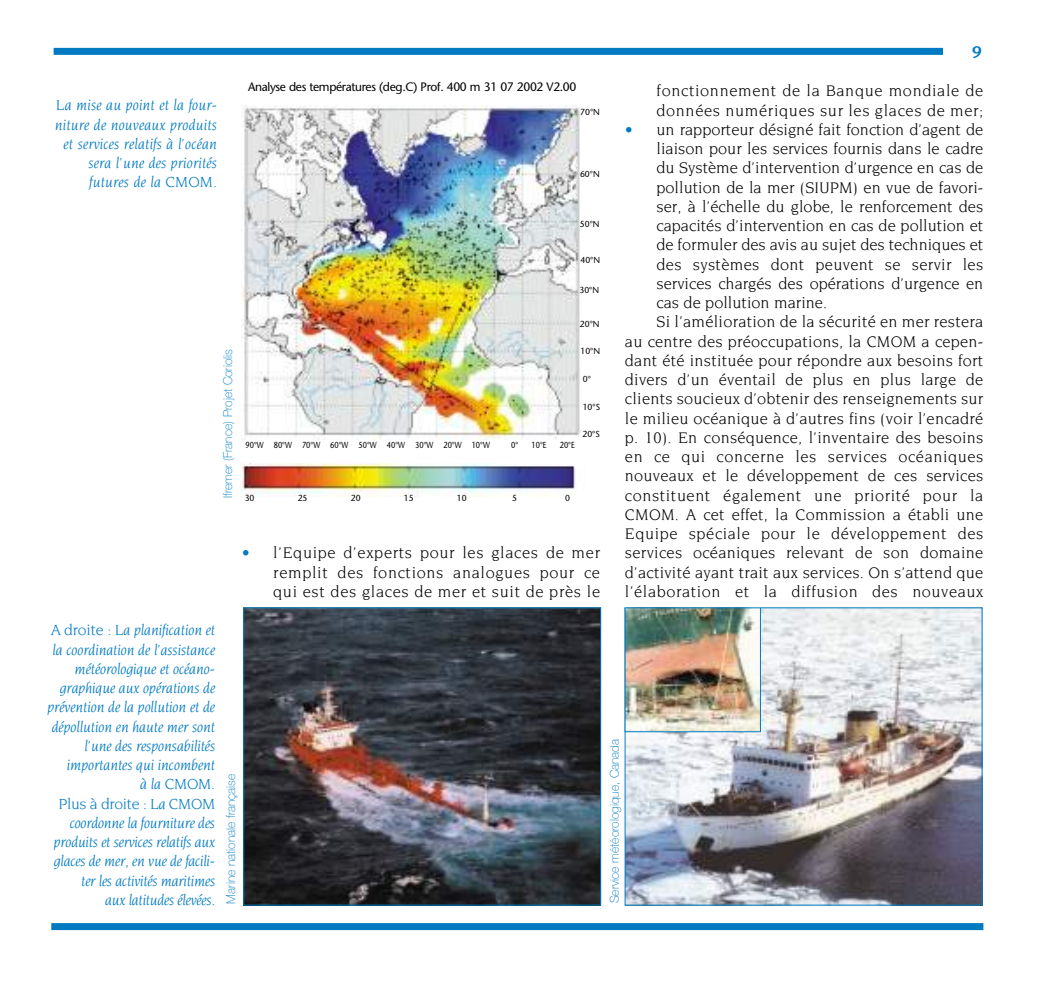
<style>
.page{position:relative;width:1042px;height:982px;background:#fff}
.page>*{position:absolute;margin:0;border:0;box-sizing:border-box;transform-origin:0 0}
.t1{font:16.62px/19.2px "Novarese";letter-spacing:.015em;color:#000;text-align:justify}
.t2{font:16.62px "Novarese";letter-spacing:.035em;color:#000}
.t3{font:16.62px/19.2px "Novarese";letter-spacing:.04em;color:#000}
.t4{font:600 16.62px "Stone Sans";color:#007bc2}
.t5{font:italic 15.75px/19.2px "Novarese";letter-spacing:-.01em;color:#007bc2;text-align:right}
.t6{font:100 12.25px "Helvetica Neue";color:#007bc2}
.t7{font:12.25px "Stone Sans";letter-spacing:-.03em;color:#000}
.t8{font:8.75px "Stone Sans";color:#000}
.t9{font:8.75px "Stone Sans";color:#000;scale:.85 1}
.s1{color:#007bc2}
.s2{font-style:normal}
</style>
<div class="page">
<div style="left:54px;top:48px;width:929px;height:7px;background:#007bc2"></div>
<div style="left:51px;top:923px;width:932px;height:7px;background:#007bc2"></div>
<div style="left:942px;top:34px;width:41px;height:32px;background:#fff"></div>
<img style="left:245px;top:609px;width:353px;height:294px">
<div style="left:243px;top:607px;width:357px;height:298px;border:1px solid #007bc2"></div>
<img style="left:626px;top:609px;width:354px;height:294px">
<img style="left:626px;top:609px;width:132px;height:121px">
<div style="left:624px;top:607px;width:136px;height:125px;border:1px solid #007bc2"></div>
<img style="left:241px;top:105px;width:340px;height:334px">
<div style="left:580px;top:257px;width:20px;height:15px;background:#fff"></div>
<img style="left:240px;top:463px;width:336px;height:34px">
<div style="left:244px;top:495px;width:11px;height:10px;background:#fff"></div>
<div style="left:562px;top:495px;width:11px;height:10px;background:#fff"></div>
<div style="left:509px;top:495px;width:11px;height:10px;background:#fff"></div>
<div style="left:456px;top:495px;width:11px;height:10px;background:#fff"></div>
<div style="left:403px;top:495px;width:11px;height:10px;background:#fff"></div>
<div style="left:350px;top:495px;width:11px;height:10px;background:#fff"></div>
<div style="left:297px;top:495px;width:11px;height:10px;background:#fff"></div>
<p class="t5" style="left:55px;top:96px;width:164px">La mise au point et la four&shy;niture de nouveaux produits et services relatifs à l’océan sera l’une des priorités futures de la CMOM.</p>
<p class="t7" style="left:248px;top:82px;width:330px">Analyse des températures (deg.C) Prof. 400 m 31 07 2002 V2.00</p>
<p class="t8" style="left:580px;top:108px;width:21px">70°N</p>
<p class="t8" style="left:580px;top:171px;width:21px">60°N</p>
<p class="t6" style="left:223px;top:498px;width:151px;rotate:-90deg">Ifremer (France) Projet Coriolis</p>
<p class="t8" style="left:579px;top:220px;width:21px">50°N</p>
<p class="t8" style="left:580px;top:257px;width:21px">40°N</p>
<p class="t8" style="left:579px;top:287px;width:21px">30°N</p>
<p class="t8" style="left:579px;top:321px;width:21px">20°N</p>
<p class="t8" style="left:580px;top:348px;width:21px">10°N</p>
<p class="t8" style="left:583px;top:375px;width:10px">0°</p>
<p class="t8" style="left:582px;top:404px;width:19px">10°S</p>
<p class="t8" style="left:582px;top:430px;width:19px">20°S</p>
<p class="t9" style="left:245px;top:441px;width:289px">90°W 80°W 70°W 60°W 50°W 40°W 30°W 20°W 10°W</p>
<p class="t9" style="left:511px;top:441px;width:10px">0°</p>
<p class="t9" style="left:531px;top:441px;width:19px">10°E</p>
<p class="t9" style="left:559px;top:441px;width:19px">20°E</p>
<p class="t8" style="left:245px;top:495px;width:11px">30</p>
<p class="t8" style="left:298px;top:495px;width:11px">25</p>
<p class="t8" style="left:351px;top:495px;width:11px">20</p>
<p class="t8" style="left:403px;top:495px;width:11px">15</p>
<p class="t8" style="left:456px;top:495px;width:11px">10</p>
<p class="t8" style="left:512px;top:495px;width:6px">5</p>
<p class="t8" style="left:565px;top:495px;width:6px">0</p>
<p class="t1" style="left:273px;top:544px;width:328px;text-indent:-31px"><span class="s1">•</span> l’Equipe d’experts pour les glaces de mer remplit des fonctions analogues pour ce qui est des glaces de mer et suit de près le</p>
<p class="t5" style="left:47px;top:621px;width:169px"><span class="s2">A droite :</span> La planification et la coordination de l’assistance météorologique et océano&shy;graphique aux opérations de prévention de la pollution et de dépollution en haute mer sont l’une des responsabilités importantes qui incombent<br>à la CMOM.<br><span class="s2">Plus à droite :</span> La CMOM coordonne la fourniture des produits et services relatifs aux glaces de mer, en vue de facili&shy;ter les activités maritimes<br>aux latitudes élevées.</p>
<p class="t6" style="left:226px;top:903px;width:131px;rotate:-90deg">Marine nationale française</p>
<p class="t4" style="left:972px;top:46px;width:11px">9</p>
<p class="t3" style="left:656px;top:82px;width:328px">fonctionnement de la Banque mondiale de données numériques sur les glaces de mer;</p>
<p class="t1" style="left:625px;top:121px;width:360px"><span class="s1">•</span> un rapporteur désigné fait fonction d’agent de</p>
<p class="t1" style="left:656px;top:140px;width:328px">liaison pour les services fournis dans le cadre</p>
<p class="t1" style="left:656px;top:159px;width:328px">du Système d’intervention d’urgence en cas de</p>
<p class="t1" style="left:656px;top:178px;width:328px">pollution de la mer (SIUPM) en vue de favori-</p>
<p class="t1" style="left:656px;top:198px;width:328px">ser, à l’échelle du globe, le renforcement des</p>
<p class="t1" style="left:656px;top:217px;width:328px">capacités d’intervention en cas de pollution et</p>
<p class="t1" style="left:656px;top:236px;width:328px">de formuler des avis au sujet des techniques et</p>
<p class="t1" style="left:656px;top:255px;width:328px">des systèmes dont peuvent se servir les</p>
<p class="t1" style="left:656px;top:275px;width:328px">services chargés des opérations d’urgence en</p>
<p class="t1" style="left:656px;top:294px;width:172px">cas de pollution marine.</p>
<p class="t1" style="left:656px;top:313px;width:328px">Si l’amélioration de la sécurité en mer restera</p>
<p class="t1" style="left:625px;top:332px;width:360px">au centre des préoccupations, la CMOM a cepen-</p>
<p class="t1" style="left:625px;top:352px;width:360px">dant été instituée pour répondre aux besoins fort</p>
<p class="t1" style="left:625px;top:371px;width:360px">divers d’un éventail de plus en plus large de</p>
<p class="t1" style="left:625px;top:390px;width:360px">clients soucieux d’obtenir des renseignements sur</p>
<p class="t1" style="left:625px;top:409px;width:360px">le milieu océanique à d’autres fins (voir l’encadré</p>
<p class="t1" style="left:625px;top:429px;width:360px">p. 10). En conséquence, l’inventaire des besoins</p>
<p class="t2" style="left:625px;top:450px;width:360px">en ce qui concerne les services océaniques</p>
<p class="t1" style="left:625px;top:467px;width:360px">nouveaux et le développement de ces services</p>
<p class="t2" style="left:625px;top:488px;width:360px">constituent également une priorité pour la</p>
<p class="t1" style="left:625px;top:506px;width:360px">CMOM. A cet effet, la Commission a établi une</p>
<p class="t2" style="left:625px;top:527px;width:360px">Equipe spéciale pour le développement des</p>
<p class="t1" style="left:625px;top:544px;width:360px">services océaniques relevant de son domaine</p>
<p class="t1" style="left:625px;top:563px;width:360px">d’activité ayant trait aux services. On s’attend que</p>
<p class="t2" style="left:625px;top:584px;width:360px">l’élaboration et la diffusion des nouveaux</p>
<p class="t6" style="left:610px;top:903px;width:166px;rotate:-90deg">Service météorologique, Canada</p>
</div>
